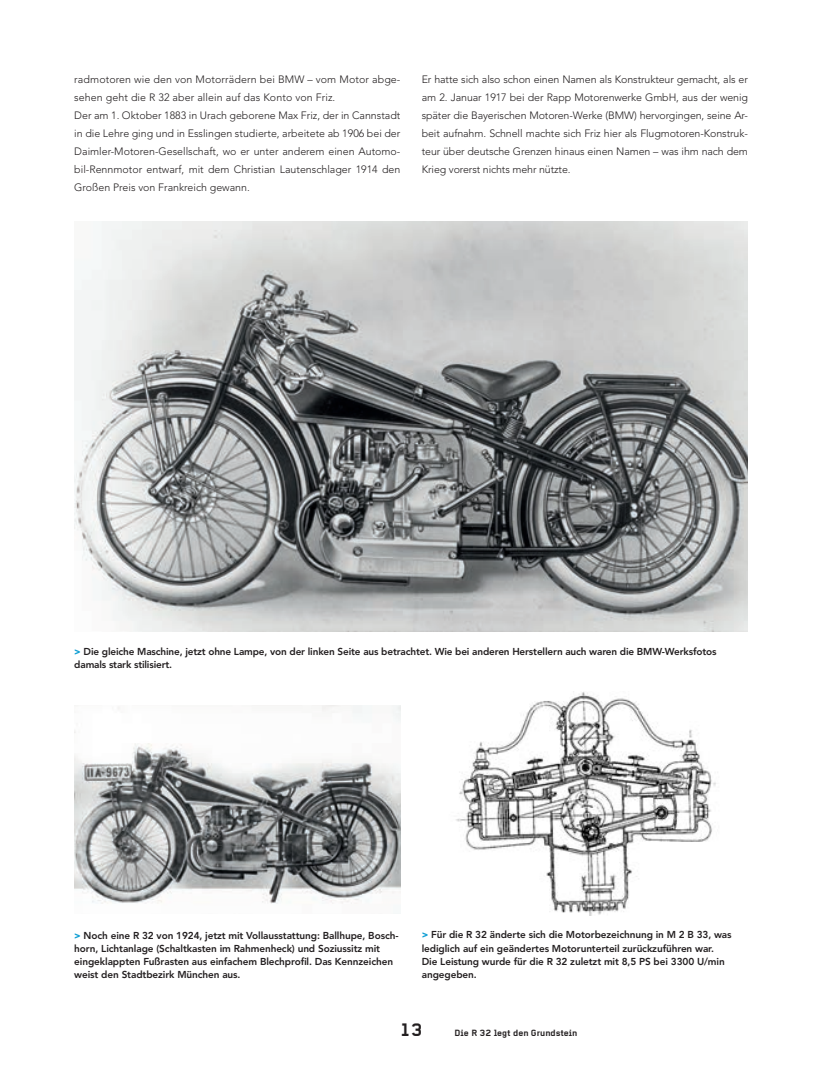
<style>
.page{position:relative;width:822px;height:1088px;background:#fff}
.page>*{position:absolute;margin:0;border:0;box-sizing:border-box;transform-origin:0 0}
.t1{font:700 17.5px "Alpha Headline CE";color:#231f20}
.t2{font:300 10.62px/17.9px "Avenir";color:#231f20}
.t3{font:800 10px/13.1px "Avenir";letter-spacing:-.01em;color:#231f20}
.t4{font:700 8.75px "Alpha Headline CE";color:#231f20}
.s1{font-weight:900;color:#0e9ed3}
</style>
<div class="page">
<img style="left:74px;top:222px;width:673px;height:409px">
<img style="left:74px;top:705px;width:326px;height:199px">
<img style="left:456px;top:691px;width:260px;height:224px">
<p class="t2" style="left:74px;top:71px;width:328px">radmotoren wie den von Motorrädern bei BMW – vom Motor abge&shy;sehen geht die R 32 aber allein auf das Konto von Friz.<br>Der am 1. Oktober 1883 in Urach geborene Max Friz, der in Cannstadt in die Lehre ging und in Esslingen studierte, arbeitete ab 1906 bei der Daimler-Motoren-Gesellschaft, wo er unter anderem einen Automo&shy;bil-Rennmotor entwarf, mit dem Christian Lautenschlager 1914 den Großen Preis von Frankreich gewann.</p>
<p class="t2" style="left:422px;top:71px;width:328px;text-align:justify">Er hatte sich also schon einen Namen als Konstrukteur gemacht, als er am 2. Januar 1917 bei der Rapp Motorenwerke GmbH, aus der wenig später die Bayerischen Motoren-Werke (BMW) hervorgingen, seine Ar&shy;beit aufnahm. Schnell machte sich Friz hier als Flugmotoren-Konstruk&shy;teur über deutsche Grenzen hinaus einen Namen – was ihm nach dem Krieg vorerst nichts mehr nützte.</p>
<p class="t3" style="left:74px;top:644px;width:643px"><span class="s1">&gt;</span> Die gleiche Maschine, jetzt ohne Lampe, von der linken Seite aus betrachtet. Wie bei anderen Herstellern auch waren die BMW-Werksfotos damals stark stilisiert.</p>
<p class="t3" style="left:74px;top:928px;width:326px"><span class="s1">&gt;</span> Noch eine R 32 von 1924, jetzt mit Vollausstattung: Ballhupe, Bosch&shy;horn, Lichtanlage (Schaltkasten im Rahmenheck) und Soziussitz mit eingeklappten Fußrasten aus einfachem Blechprofil. Das Kennzeichen weist den Stadtbezirk München aus.</p>
<p class="t3" style="left:422px;top:928px;width:311px"><span class="s1">&gt;</span> Für die R 32 änderte sich die Motorbezeichnung in M 2 B 33, was lediglich auf ein geändertes Motorunterteil zurückzuführen war.<br>Die Leistung wurde für die R 32 zuletzt mit 8,5 PS bei 3300 U/min angegeben.</p>
<h1 class="t1" style="left:399px;top:1019px;width:24px">13</h1>
<p class="t4" style="left:454px;top:1027px;width:124px">Die R 32 legt den Grundstein</p>
</div>
